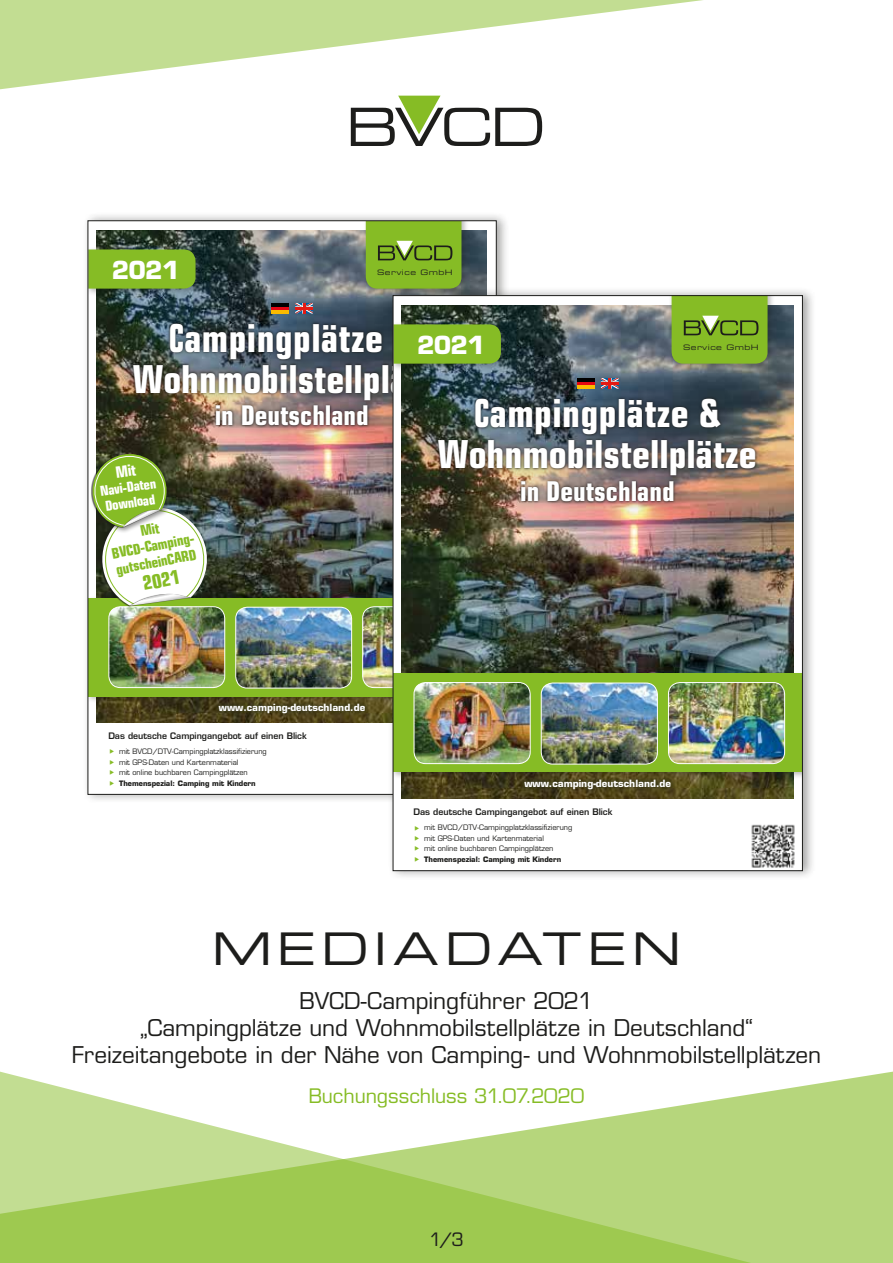
<style>
.page{position:relative;width:893px;height:1263px;background:#fff}
.page>*{position:absolute;margin:0;border:0;box-sizing:border-box;transform-origin:0 0}
.t1{font:45px "Eurostile LT Extended Two";letter-spacing:.12em;color:#1d1d1b}
.t2{font:700 condensed 38.55px/40.5px "Eurostile LT";color:#fff;text-align:center;scale:.8 1}
.t3{font:700 condensed 27.3px "Eurostile LT";color:#fff}
.t4{font:700 condensed 27.15px "Eurostile LT";color:#fff}
.t5{font:700 24.3px "Eurostile LT";letter-spacing:-.035em;color:#fff}
.t6{font:22.5px/27px "Eurostile LT";letter-spacing:-.005em;color:#1d1d1b;text-align:center}
.t7{font:19.5px "Eurostile LT";letter-spacing:-.005em;color:#86bc25}
.t8{font:700 condensed 19.5px "Eurostile LT";color:#86bc25}
.t9{font:18px "Eurostile LT";color:#1d1d1b}
.t10{font:700 condensed 14.55px/16.5px "Eurostile LT";color:#86bc25;text-align:center}
.t11{font:700 condensed 13.8px/15.6px "Eurostile LT";color:#fff}
.t12{font:700 9.75px "Eurostile LT";color:#fff}
.t13{font:600 8.7px "Eurostile LT";color:#1d1d1b}
.t14{font:7.5px "Eurostile LT Extended Two";letter-spacing:.06em;color:#1d1d1b}
.t15{font:7.35px/10.5px "Eurostile";color:#1d1d1b}
.t16{font:700 7.35px "Eurostile LT";color:#1d1d1b}
.s1{font-style:inherit}
</style>
<div class="page">
<svg style="left:0;top:0;width:703px;height:89px"></svg>
<svg style="left:0;top:1071px;width:893px;height:192px"></svg>
<svg style="left:351px;top:96px;width:191px;height:50px"></svg>
<div style="left:83px;top:211px;width:427px;height:593px;background:#1d1d1b;opacity:.4"></div>
<img style="left:87px;top:220px;width:410px;height:575px">
<div style="left:388px;top:286px;width:428px;height:594px;background:#1d1d1b;opacity:.4"></div>
<img style="left:392px;top:295px;width:411px;height:576px">
<svg style="left:110px;top:749px;width:4px;height:5px"></svg>
<svg style="left:110px;top:781px;width:4px;height:4px"></svg>
<svg style="left:110px;top:770px;width:4px;height:5px"></svg>
<svg style="left:110px;top:760px;width:4px;height:4px"></svg>
<svg style="left:415px;top:825px;width:4px;height:5px"></svg>
<svg style="left:415px;top:857px;width:4px;height:4px"></svg>
<svg style="left:415px;top:836px;width:4px;height:15px"></svg>
<svg style="left:88px;top:449px;width:123px;height:157px"></svg>
<h3 class="t5" style="left:112px;top:255px;width:69px">2021</h3>
<p class="t14" style="left:377px;top:267px;width:77px"><span class="s1">S</span>ervice GmbH</p>
<h2 class="t2" style="left:133px;top:318px;width:399px">Campingplätze &amp;<br>Wohnmobilstellplätze</h2>
<h3 class="t4" style="left:215px;top:399px;width:156px">in Deutschland</h3>
<h3 class="t5" style="left:417px;top:330px;width:70px">2021</h3>
<p class="t14" style="left:683px;top:342px;width:77px"><span class="s1">S</span>ervice GmbH</p>
<h2 class="t2" style="left:438px;top:393px;width:400px">Campingplätze &amp;<br>Wohnmobilstellplätze</h2>
<h3 class="t3" style="left:520px;top:474px;width:156px">in Deutschland</h3>
<h3 class="t11" style="left:99px;top:483px;width:58px;rotate:-8deg">Navi-Daten<br>Download</h3>
<h3 class="t10" style="left:107px;top:529px;width:88px;rotate:-11deg">Mit<br>BVCD-Camping&shy;gutscheinCARD</h3>
<h3 class="t8" style="left:141px;top:572px;width:39px;rotate:-11deg">2021</h3>
<h3 class="t12" style="left:219px;top:701px;width:148px">www.camping-deutschland.de</h3>
<p class="t13" style="left:108px;top:730px;width:200px">Das deutsche Campingangebot auf einen Blick</p>
<p class="t15" style="left:119px;top:746px;width:149px">mit BVCD/DTV-Campingplatzklassifizierung mit GPS-Daten und Kartenmaterial<br>mit online buchbaren Campingplätzen</p>
<p class="t16" style="left:119px;top:778px;width:138px">Themenspezial: Camping mit Kindern</p>
<h3 class="t12" style="left:524px;top:777px;width:148px">www.camping-deutschland.de</h3>
<p class="t13" style="left:414px;top:806px;width:200px">Das deutsche Campingangebot auf einen Blick</p>
<p class="t15" style="left:424px;top:822px;width:150px">mit BVCD/DTV-Campingplatzklassifizierung mit GPS-Daten und Kartenmaterial<br>mit online buchbaren Campingplätzen</p>
<p class="t16" style="left:424px;top:855px;width:138px">Themenspezial: Camping mit Kindern</p>
<h1 class="t1" style="left:212px;top:918px;width:470px">MEDIADATEN</h1>
<h3 class="t6" style="left:72px;top:987px;width:751px">BVCD-Campingführer 2021<br>„Campingplätze und Wohnmobilstellplätze in Deutschland“<br>Freizeitangebote in der Nähe von Camping- und Wohnmobilstellplätzen</h3>
<h3 class="t7" style="left:309px;top:1084px;width:277px">Buchungsschluss 31.07.2020</h3>
<h3 class="t9" style="left:429px;top:1228px;width:36px">1/3</h3>
</div>
